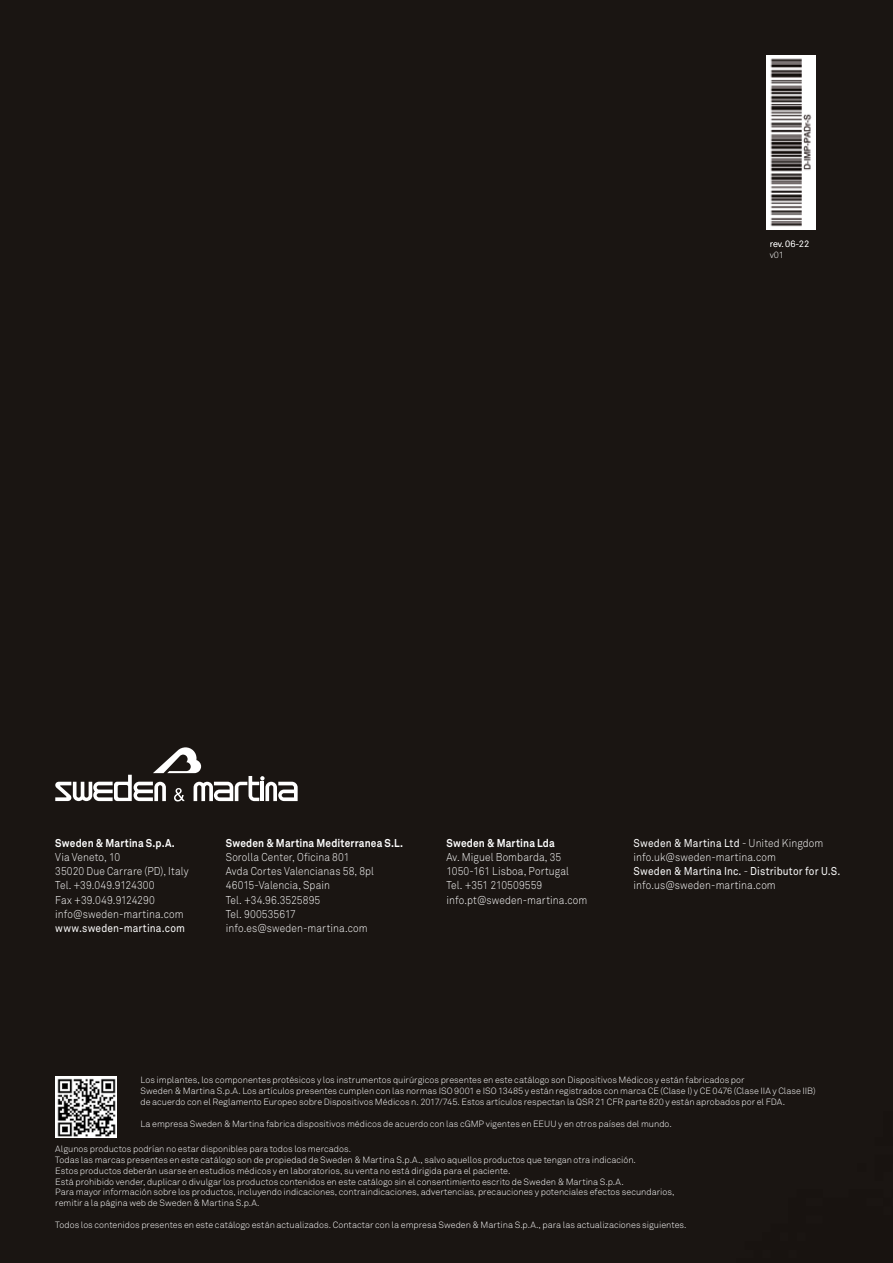
<style>
.page{position:relative;width:893px;height:1263px;background:#1a1512}
.page>*{position:absolute;margin:0;border:0;box-sizing:border-box;transform-origin:0 0}
.t1{font:11.25px/14.2px "Akkurat Light Pro";letter-spacing:.01em;color:#fff;scale:.9 1}
.t2{font:11.25px "Akkurat Pro";letter-spacing:.015em;color:#fff;scale:.9 1}
.t3{font:700 11.25px "Akkurat Pro";letter-spacing:.015em;color:#fff;scale:.9 1}
.t4{font:9px/10.8px "Akkurat Light Pro";color:#fff}
.s1{font-family:"Akkurat Light Pro"}
</style>
<div class="page">
<svg style="left:55px;top:747px;width:243px;height:55px"></svg>
<img style="left:766px;top:55px;width:49px;height:175px">
<img style="left:55px;top:1076px;width:62px;height:62px">
<p class="t4" style="left:770px;top:239px;width:41px">rev. 06-22</p>
<p class="t4" style="left:770px;top:250px;width:16px">v01</p>
<p class="t3" style="left:55px;top:836px;width:134px">Sweden &amp; Martina S.p.A.</p>
<p class="t1" style="left:55px;top:850px;width:150px">Via Veneto, 10<br>35020 Due Carrare (PD), Italy<br>Tel. +39.049.9124300<br>Fax +39.049.9124290 info@sweden-martina.com</p>
<p class="t2" style="left:55px;top:922px;width:146px">www.sweden-martina.com</p>
<p class="t3" style="left:226px;top:836px;width:198px">Sweden &amp; Martina Mediterranea S.L.</p>
<p class="t1" style="left:226px;top:850px;width:166px">Sorolla Center, Oficina 801<br>Avda Cortes Valencianas 58, 8pl<br>46015-Valencia, Spain<br>Tel. +34.96.3525895<br>Tel. 900535617 info.es@sweden-martina.com</p>
<p class="t3" style="left:446px;top:836px;width:122px">Sweden &amp; Martina Lda</p>
<p class="t1" style="left:446px;top:850px;width:158px">Av. Miguel Bombarda, 35<br>1050-161 Lisboa, Portugal<br>Tel. +351 210509559 info.pt@sweden-martina.com</p>
<p class="t2" style="left:634px;top:836px;width:212px">Sweden &amp; Martina Ltd <span class="s1">- United Kingdom</span></p>
<p class="t1" style="left:634px;top:850px;width:160px">info.uk@sweden-martina.com</p>
<p class="t2" style="left:634px;top:864px;width:231px">Sweden &amp; Martina Inc. <span class="s1">-</span> Distributor for U.S.</p>
<p class="t1" style="left:634px;top:878px;width:160px">info.us@sweden-martina.com</p>
<p class="t4" style="left:141px;top:1075px;width:677px">Los implantes, los componentes protésicos y los instrumentos quirúrgicos presentes en este catálogo son Dispositivos Médicos y están fabricados por<br>Sweden &amp; Martina S.p.A. Los artículos presentes cumplen con las normas ISO 9001 e ISO 13485 y están registrados con marca CE (Clase I) y CE 0476 (Clase IIA y Clase IIB) de acuerdo con el Reglamento Europeo sobre Dispositivos Médicos n. 2017/745. Estos artículos respectan la QSR 21 CFR parte 820 y están aprobados por el FDA.</p>
<p class="t4" style="left:141px;top:1118px;width:533px">La empresa Sweden &amp; Martina fabrica dispositivos médicos de acuerdo con las cGMP vigentes en EEUU y en otros países del mundo.</p>
<p class="t4" style="left:55px;top:1144px;width:621px">Algunos productos podrían no estar disponibles para todos los mercados.<br>Todas las marcas presentes en este catálogo son de propiedad de Sweden &amp; Martina S.p.A., salvo aquellos productos que tengan otra indicación.<br>Estos productos deberán usarse en estudios médicos y en laboratorios, su venta no está dirigida para el paciente.<br>Está prohibido vender, duplicar o divulgar los productos contenidos en este catálogo sin el consentimiento escrito de Sweden &amp; Martina S.p.A.<br>Para mayor información sobre los productos, incluyendo indicaciones, contraindicaciones, advertencias, precauciones y potenciales efectos secundarios, remitir a la página web de Sweden &amp; Martina S.p.A.</p>
<p class="t4" style="left:55px;top:1219px;width:633px">Todos los contenidos presentes en este catálogo están actualizados. Contactar con la empresa Sweden &amp; Martina S.p.A., para las actualizaciones siguientes.</p>
</div>
